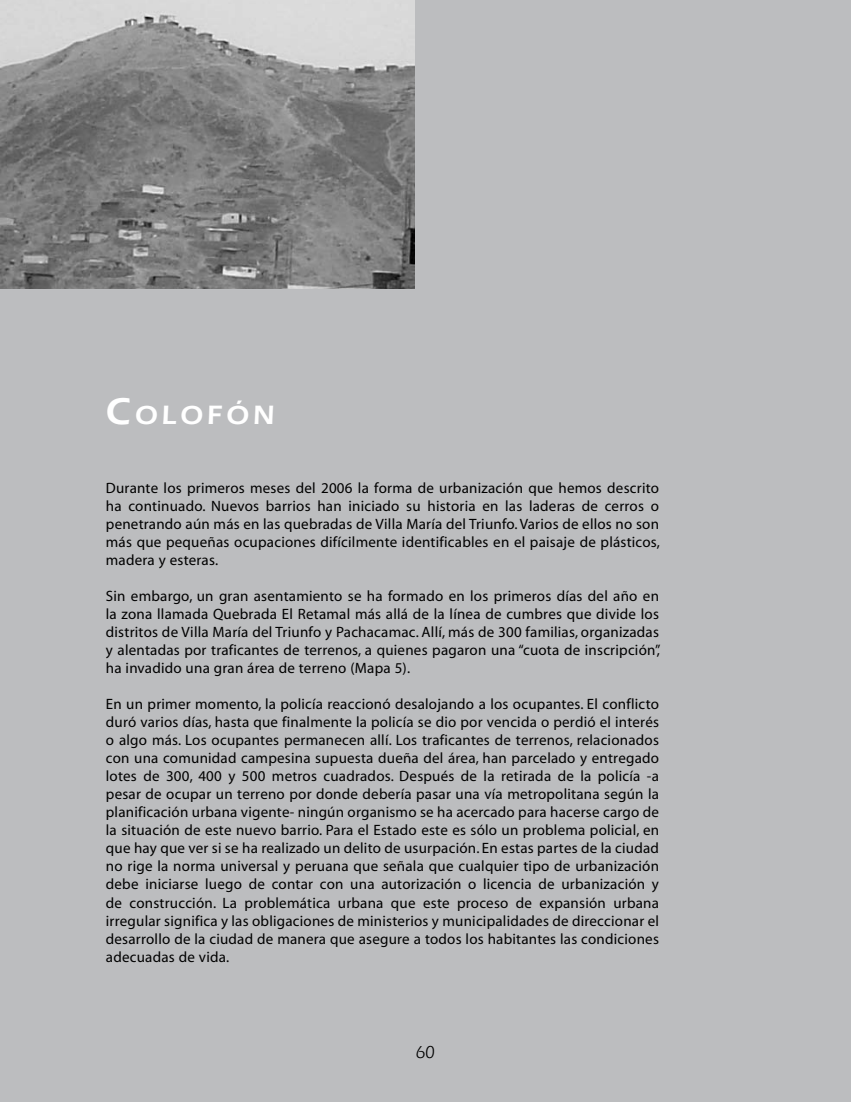
<style>
.page{position:relative;width:851px;height:1102px;background:#fff}
.page>*{position:absolute;margin:0;border:0;box-sizing:border-box;transform-origin:0 0}
.t1{font:600 27.3px "Eras ITC";letter-spacing:.145em;color:#fff}
.t2{font:18px "Eras IT Cby BT";color:#000}
.t3{font:15px/18px "Myriad";letter-spacing:.015em;color:#000;text-align:justify}
.s1{font-size:39px}
</style>
<div class="page">
<div style="left:0;top:0;width:850px;height:1101px;background:#bcbdbf"></div>
<img style="left:0;top:0;width:414px;height:288px">
<h1 class="t1" style="left:106px;top:399px;width:170px"><span class="s1">C</span>OLOFÓN</h1>
<p class="t3" style="left:106px;top:480px;width:555px">Durante los primeros meses del 2006 la forma de urbanización que hemos descrito ha continuado. Nuevos barrios han iniciado su historia en las laderas de cerros o penetrando aún más en las quebradas de Villa María del Triunfo. Varios de ellos no son más que pequeñas ocupaciones difícilmente identificables en el paisaje de plásticos, madera y esteras.</p>
<p class="t3" style="left:106px;top:588px;width:556px">Sin embargo, un gran asentamiento se ha formado en los primeros días del año en la zona llamada Quebrada El Retamal más allá de la línea de cumbres que divide los distritos de Villa María del Triunfo y Pachacamac. Allí, más de 300 familias, organizadas y alentadas por traficantes de terrenos, a quienes pagaron una “cuota de inscripción”, ha invadido una gran área de terreno (Mapa 5).</p>
<p class="t3" style="left:106px;top:696px;width:554px">En un primer momento, la policía reaccionó desalojando a los ocupantes. El conflicto duró varios días, hasta que finalmente la policía se dio por vencida o perdió el interés o algo más. Los ocupantes permanecen allí. Los traficantes de terrenos, relacionados con una comunidad campesina supuesta dueña del área, han parcelado y entregado lotes de 300, 400 y 500 metros cuadrados. Después de la retirada de la policía -a pesar de ocupar un terreno por donde debería pasar una vía metropolitana según la planificación urbana vigente- ningún organismo se ha acercado para hacerse cargo de la situación de este nuevo barrio. Para el Estado este es sólo un problema policial, en que hay que ver si se ha realizado un delito de usurpación. En estas partes de la ciudad no rige la norma universal y peruana que señala que cualquier tipo de urbanización debe iniciarse luego de contar con una autorización o licencia de urbanización y de construcción. La problemática urbana que este proceso de expansión urbana irregular significa y las obligaciones de ministerios y municipalidades de direccionar el desarrollo de la ciudad de manera que asegure a todos los habitantes las condiciones adecuadas de vida.</p>
<p class="t2" style="left:416px;top:1040px;width:20px">60</p>
</div>
